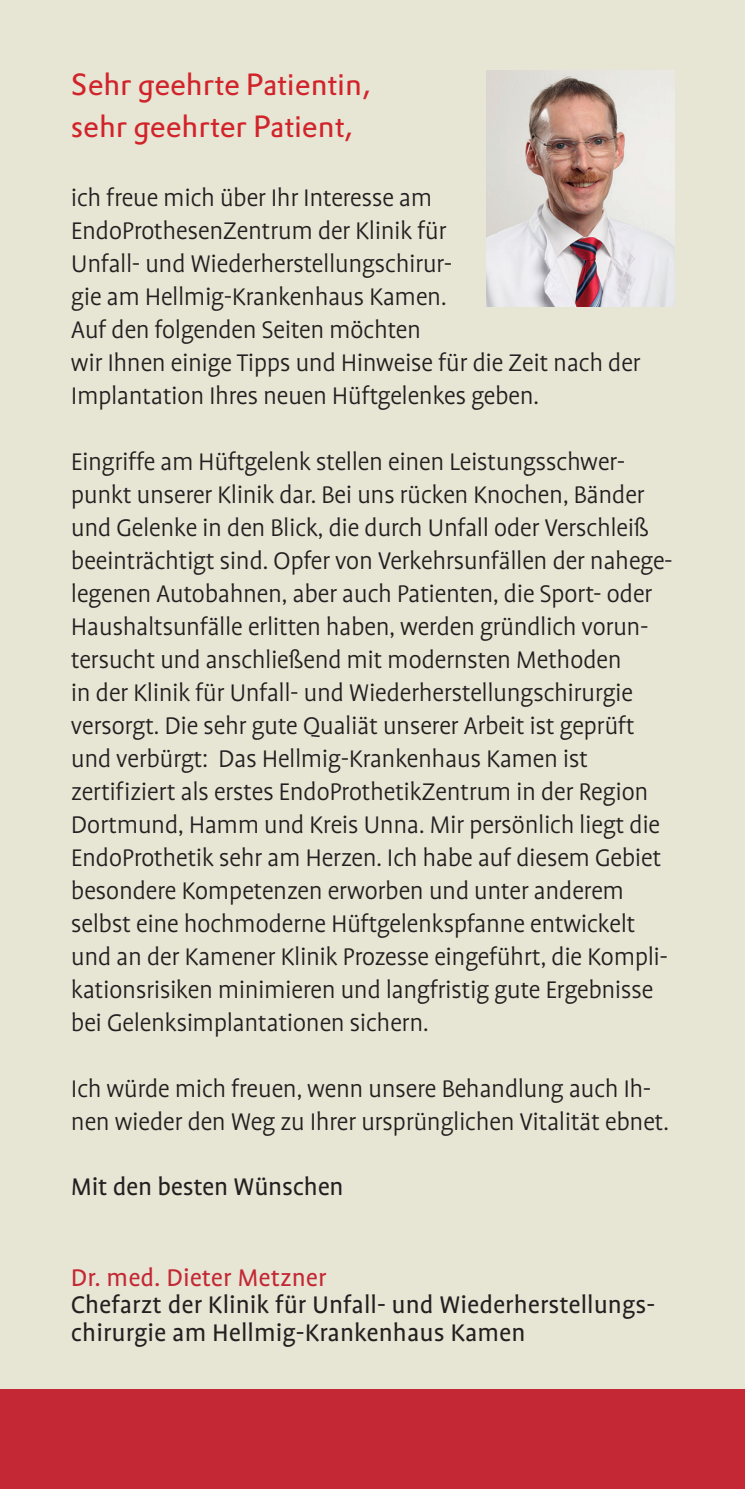
<style>
.page{position:relative;width:745px;height:1489px;background:#fff}
.page>*{position:absolute;margin:0;border:0;box-sizing:border-box;transform-origin:0 0}
.t1{font:30px "DTL Prokyon T";color:#d1232a}
.t2{font:300 27.5px/33px "Profile";letter-spacing:-.02em;color:#231f20}
.t3{font:27.5px/27.5px "Profile";color:#231f20}
.t4{font:27.5px "Profile";color:#c32834}
</style>
<div class="page">
<div style="left:0;top:0;width:744px;height:1488px;background:#e7e5d4"></div>
<div style="left:0;top:1389px;width:744px;height:99px;background:#c32834"></div>
<img style="left:486px;top:71px;width:187px;height:236px">
<p class="t1" style="left:71px;top:64px;width:301px">Sehr geehrte Patientin,</p>
<p class="t1" style="left:71px;top:106px;width:283px">sehr geehrter Patient,</p>
<p class="t2" style="left:71px;top:181px;width:571px">ich freue mich über Ihr Interesse am EndoProthesenZentrum der Klinik für<br>Unfall- und Wiederherstellungschirur-<br>gie am Hellmig-Krankenhaus Kamen.<br>Auf den folgenden Seiten möchten<br>wir Ihnen einige Tipps und Hinweise für die Zeit nach der Implantation Ihres neuen Hüftgelenkes geben.</p>
<p class="t2" style="left:71px;top:445px;width:603px">Eingriffe am Hüftgelenk stellen einen Leistungsschwer&shy;punkt unserer Klinik dar. Bei uns rücken Knochen, Bänder und Gelenke in den Blick, die durch Unfall oder Verschleiß beeinträchtigt sind. Opfer von Verkehrsunfällen der nahege&shy;legenen Autobahnen, aber auch Patienten, die Sport- oder Haushaltsunfälle erlitten haben, werden gründlich vorun&shy;tersucht und anschließend mit modernsten Methoden<br>in der Klinik für Unfall- und Wiederherstellungschirurgie versorgt. Die sehr gute Qualiät unserer Arbeit ist geprüft und verbürgt: Das Hellmig-Krankenhaus Kamen ist zertifiziert als erstes EndoProthetikZentrum in der Region Dortmund, Hamm und Kreis Unna. Mir persönlich liegt die EndoProthetik sehr am Herzen. Ich habe auf diesem Gebiet besondere Kompetenzen erworben und unter anderem selbst eine hochmoderne Hüftgelenkspfanne entwickelt und an der Kamener Klinik Prozesse eingeführt, die Kompli&shy;kationsrisiken minimieren und langfristig gute Ergebnisse bei Gelenksimplantationen sichern.</p>
<p class="t2" style="left:71px;top:1072px;width:599px">Ich würde mich freuen, wenn unsere Behandlung auch Ih&shy;nen wieder den Weg zu Ihrer ursprünglichen Vitalität ebnet.</p>
<p class="t3" style="left:71px;top:1173px;width:274px">Mit den besten Wünschen</p>
<p class="t4" style="left:71px;top:1262px;width:257px">Dr. med. Dieter Metzner</p>
<p class="t3" style="left:71px;top:1291px;width:585px">Chefarzt der Klinik für Unfall- und Wiederherstellungs&shy;chirurgie am Hellmig-Krankenhaus Kamen</p>
</div>
